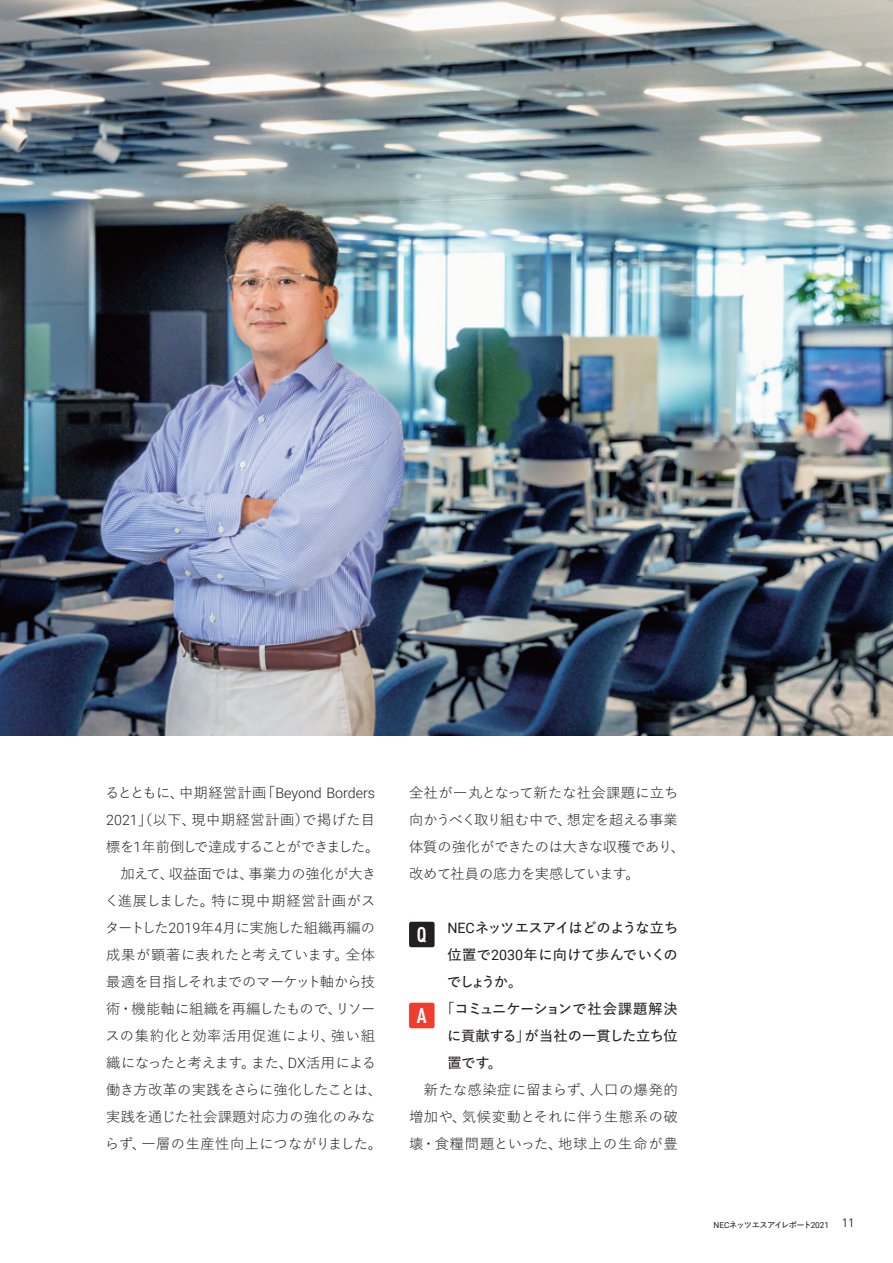
<style>
.page{position:relative;width:893px;height:1263px;background:#fff}
.page>*{position:absolute;margin:0;border:0;box-sizing:border-box;transform-origin:0 0}
._03-本文{font:700 condensed 21px "DIN Pro";color:#fff}
._03-本文-2{font:14.25px/27px "Yu Go Pr 6 N";color:#231f20}
.社長__QA{font:600 14.25px/27px "Yu Go Pr 6 N";letter-spacing:-.025em;color:#231f20;text-align:justify}
.t1{font:600 8.25px "Yu Go Pr 6 N";letter-spacing:-.1em;color:#231f20}
.s1{font-family:"Roboto";font-weight:300}
.s2{font-family:"Roboto";font-weight:400}
.s3{font-family:"DIN Pro";font-weight:400;font-size:12px}
</style>
<div class="page">
<img style="left:0;top:0;width:893px;height:736px">
<div style="left:409px;top:922px;width:26px;height:25px;background:#231f20;border-radius:2px"></div>
<div style="left:409px;top:1003px;width:26px;height:25px;background:#ef3e2e;border-radius:2px"></div>
<p class="_03-本文-2" style="left:105px;top:777px;width:276px">るとともに、中期経営計画「<span class="s1">Beyond Borders<br>2021</span>」（以下、現中期経営計画）で掲げた目標を<span class="s1">1</span>年前倒しで達成することができました。</p>
<p class="_03-本文-2" style="left:105px;top:858px;width:279px">　加えて、収益面では、事業力の強化が大きく進展しました。特に現中期経営計画がスタートした<span class="s1">2019</span>年<span class="s1">4</span>月に実施した組織再編の成果が顕著に表れたと考えています。全体最適を目指しそれまでのマーケット軸から技術・機能軸に組織を再編したもので、リソースの集約化と効率活用促進により、強い組織になったと考えます。また、<span class="s1">DX</span>活用による働き方改革の実践をさらに強化したことは、実践を通じた社会課題対応力の強化のみならず、一層の生産性向上につながりました。</p>
<p class="_03-本文-2" style="left:409px;top:777px;width:277px">全社が一丸となって新たな社会課題に立ち向かうべく取り組む中で、想定を超える事業体質の強化ができたのは大きな収穫であり、改めて社員の底力を実感しています。</p>
<p class="_03-本文" style="left:417px;top:919px;width:11px">Q</p>
<p class="社長__QA" style="left:447px;top:912px;width:233px"><span class="s2">NEC</span>ネッツエスアイはどのような立ち位置で<span class="s2">2030</span>年に向けて歩んでいくのでしょうか。</p>
<p class="_03-本文" style="left:417px;top:1000px;width:11px">A</p>
<p class="社長__QA" style="left:447px;top:993px;width:232px">｢コミュニケーションで社会課題解決に貢献する」が当社の一貫した立ち位置です。</p>
<p class="_03-本文-2" style="left:409px;top:1074px;width:270px;text-align:justify;text-indent:15px">新たな感染症に留まらず、人口の爆発的増加や、気候変動とそれに伴う生態系の破壊・食糧問題といった、地球上の生命が豊</p>
<p class="t1" style="left:713px;top:1217px;width:143px"><span class="s2">NEC</span>ネッツエスアイレポート<span class="s2">2021</span> <span class="s3">11</span></p>
</div>
